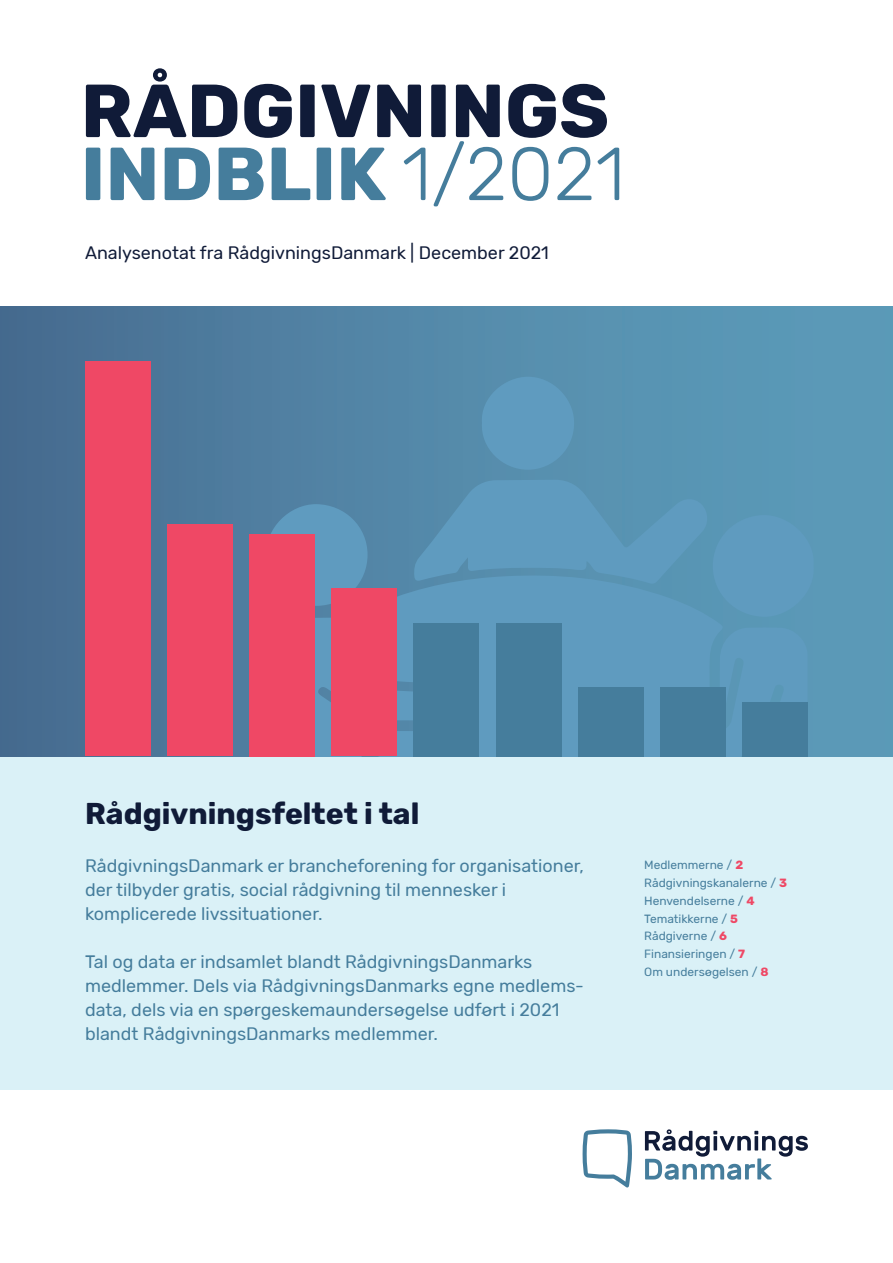
<style>
.page{position:relative;width:893px;height:1263px;background:#fff}
.page>*{position:absolute;margin:0;border:0;box-sizing:border-box;transform-origin:0 0}
.t1{font:700 75px "Rubik";color:#457d9c}
.t2{font:700 75px "Rubik";color:#101b38}
.Tekst_stor{font:700 30px "Rubik";color:#101b38}
.Tekst_mellem{font:18px/24px "Rubik";color:#457d9c}
.Tekst_mellem-2{font:18px "Rubik";color:#101b38}
.Tekst_lille{font:11.85px "Rubik";color:#457d9c}
.s1{font-weight:300}
.s2{font-weight:700;color:#ef4865}
</style>
<div class="page">
<div style="left:0;top:306px;width:893px;height:784px;background:#daf1f7"></div>
<svg style="left:645px;top:1129px;width:163px;height:51px"></svg>
<svg style="left:583px;top:1129px;width:49px;height:58px"></svg>
<div style="left:0;top:306px;width:893px;height:450px;background:linear-gradient(to right,#486e92,#5ea0bd)"></div>
<svg style="left:264px;top:480px;width:552px;height:276px;background:#5c96b9"></svg>
<svg style="left:480px;top:377px;width:95px;height:93px;background:#5d98ba"></svg>
<div style="left:742px;top:702px;width:66px;height:54px;background:#457d9c"></div>
<div style="left:660px;top:687px;width:66px;height:69px;background:#457d9c"></div>
<div style="left:578px;top:687px;width:66px;height:69px;background:#457d9c"></div>
<div style="left:496px;top:623px;width:65px;height:133px;background:#457d9c"></div>
<div style="left:414px;top:623px;width:65px;height:133px;background:#457d9c"></div>
<div style="left:331px;top:588px;width:66px;height:168px;background:#ef4865"></div>
<div style="left:249px;top:534px;width:66px;height:222px;background:#ef4865"></div>
<div style="left:167px;top:524px;width:66px;height:232px;background:#ef4865"></div>
<div style="left:85px;top:361px;width:66px;height:395px;background:#ef4865"></div>
<p class="t2" style="left:81px;top:67px;width:530px">RÅDGIVNINGS</p>
<p class="t1" style="left:81px;top:130px;width:546px">INDBLIK <span class="s1">1/2021</span></p>
<p class="Tekst_mellem-2" style="left:85px;top:242px;width:465px">Analysenotat fra RådgivningsDanmark | December 2021</p>
<p class="Tekst_stor" style="left:85px;top:796px;width:336px">Rådgivningsfeltet i tal</p>
<p class="Tekst_mellem" style="left:85px;top:854px;width:500px">RådgivningsDanmark er brancheforening for organisationer, der tilbyder gratis, social rådgivning til mennesker i komplicerede livssituationer.</p>
<p class="Tekst_mellem" style="left:85px;top:950px;width:500px">Tal og data er indsamlet blandt RådgivningsDanmarks medlemmer. Dels via RådgivningsDanmarks egne medlems&shy;data, dels via en spørgeskemaundersøgelse udført i 2021 blandt RådgivningsDanmarks medlemmer.</p>
<p class="Tekst_lille" style="left:644px;top:858px;width:100px">Medlemmerne / <span class="s2">2</span></p>
<p class="Tekst_lille" style="left:644px;top:876px;width:145px">Rådgivningskanalerne / <span class="s2">3</span></p>
<p class="Tekst_lille" style="left:644px;top:894px;width:112px">Henvendelserne / <span class="s2">4</span></p>
<p class="Tekst_lille" style="left:644px;top:912px;width:95px">Tematikkerne / <span class="s2">5</span></p>
<p class="Tekst_lille" style="left:644px;top:929px;width:84px">Rådgiverne / <span class="s2">6</span></p>
<p class="Tekst_lille" style="left:644px;top:947px;width:102px">Finansieringen / <span class="s2">7</span></p>
<p class="Tekst_lille" style="left:644px;top:965px;width:126px">Om undersøgelsen / <span class="s2">8</span></p>
</div>
